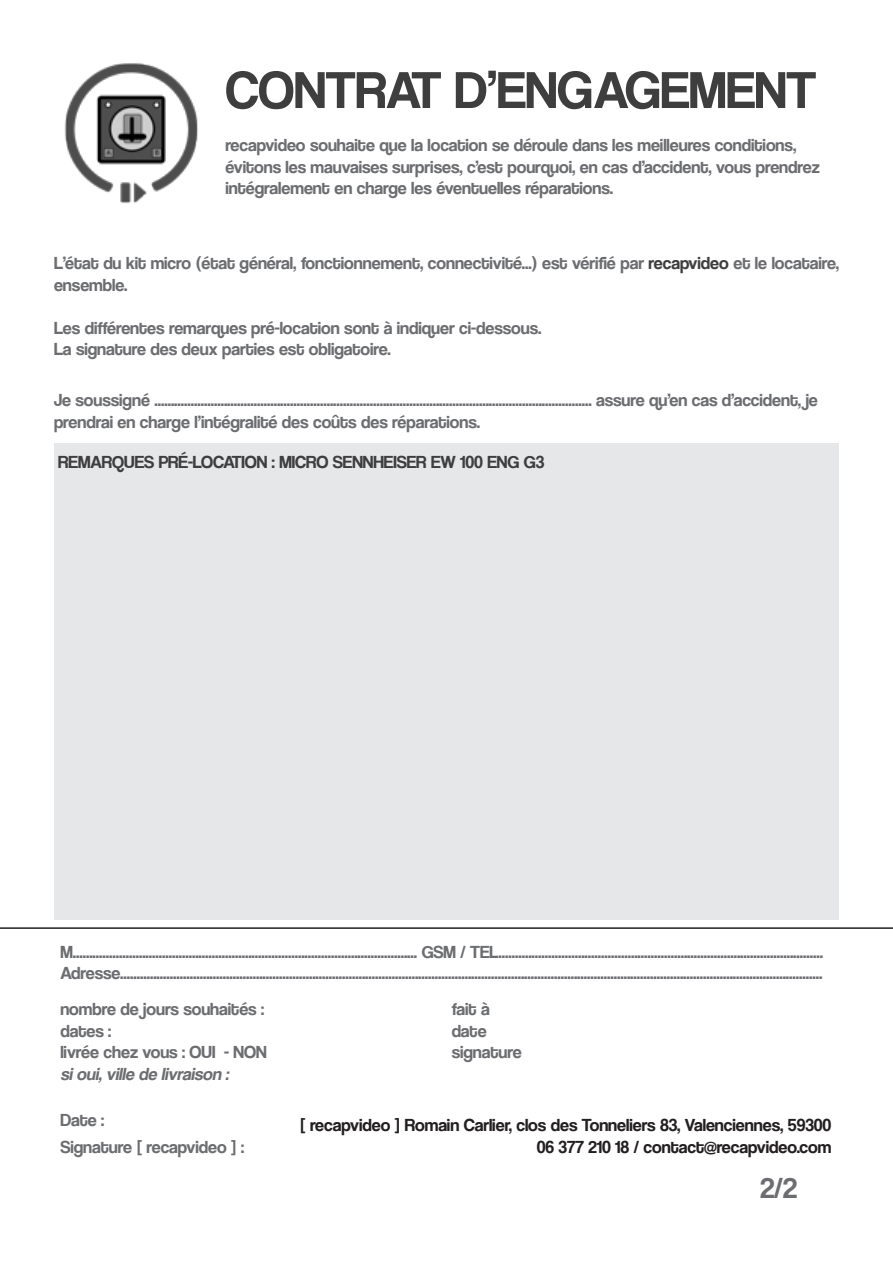
<style>
.page{position:relative;width:893px;height:1263px;background:#fff}
.page>*{position:absolute;margin:0;border:0;box-sizing:border-box;transform-origin:0 0}
.t1{font:54px "Coolvetica Rg";color:#3e3e3f}
.t2{font:30px "Coolvetica Rg";color:#6c6d70}
.t3{font:18px/21.6px "Coolvetica Rg";color:#6c6d70}
.t4{font:18px "Coolvetica Rg";color:#231f20}
.t5{font:18px "Coolvetica Rg";color:#3e3e3f}
.t6{font:italic 18px "Coolvetica Rg";color:#6c6d70}
.s1{color:#3e3e3f}
</style>
<div class="page">
<img style="left:64px;top:63px;width:134px;height:141px">
<div style="left:54px;top:443px;width:785px;height:476px;background:#e6e7e9"></div>
<hr style="left:0;top:927px;width:893px;height:2px;background:#231f20">
<p class="t1" style="left:225px;top:58px;width:592px">CONTRAT D’ENGAGEMENT</p>
<p class="t3" style="left:225px;top:134px;width:596px">recapvideo souhaite que la location se déroule dans les meilleures conditions, évitons les mauvaises surprises, c’est pourquoi, en cas d’accident, vous prendrez intégralement en charge les éventuelles réparations.</p>
<p class="t3" style="left:54px;top:252px;width:786px">L’état du kit micro (état général, fonctionnement, connectivité...) est vérifié par <span class="s1">recapvideo</span> et le locataire, ensemble.</p>
<p class="t3" style="left:54px;top:317px;width:489px">Les différentes remarques pré-location sont à indiquer ci-dessous.</p>
<p class="t3" style="left:54px;top:338px;width:338px">La signature des deux parties est obligatoire.</p>
<p class="t3" style="left:54px;top:389px;width:765px">Je soussigné .................................................................................................................................... assure qu’en cas d’accident, je prendrai en charge l’intégralité des coûts des réparations.</p>
<p class="t5" style="left:58px;top:451px;width:487px">REMARQUES PRÉ-LOCATION : MICRO SENNHEISER EW 100 ENG G3</p>
<p class="t3" style="left:60px;top:941px;width:764px">M........................................................................................................ GSM / TEL..................................................................................................</p>
<p class="t3" style="left:60px;top:962px;width:763px">Adresse....................................................................................................................................................................................................................</p>
<p class="t3" style="left:60px;top:998px;width:205px">nombre de jours souhaités :</p>
<p class="t3" style="left:60px;top:1020px;width:52px">dates :</p>
<p class="t3" style="left:60px;top:1041px;width:208px">livrée chez vous : OUI - NON</p>
<p class="t6" style="left:60px;top:1063px;width:173px">sioui,ville de livraison :</p>
<p class="t3" style="left:60px;top:1109px;width:45px">Date :</p>
<p class="t3" style="left:60px;top:1136px;width:185px">Signature [ recapvideo ] :</p>
<p class="t3" style="left:452px;top:998px;width:40px">fait à</p>
<p class="t3" style="left:452px;top:1020px;width:36px">date</p>
<p class="t3" style="left:452px;top:1041px;width:71px">signature</p>
<p class="t4" style="left:300px;top:1114px;width:533px">[ recapvideo ] Romain Carlier, clos des Tonneliers 83, Valenciennes, 59300</p>
<p class="t4" style="left:537px;top:1136px;width:296px">06 377 210 18 / contact@recapvideo.com</p>
<p class="t2" style="left:760px;top:1170px;width:38px">2/2</p>
</div>
